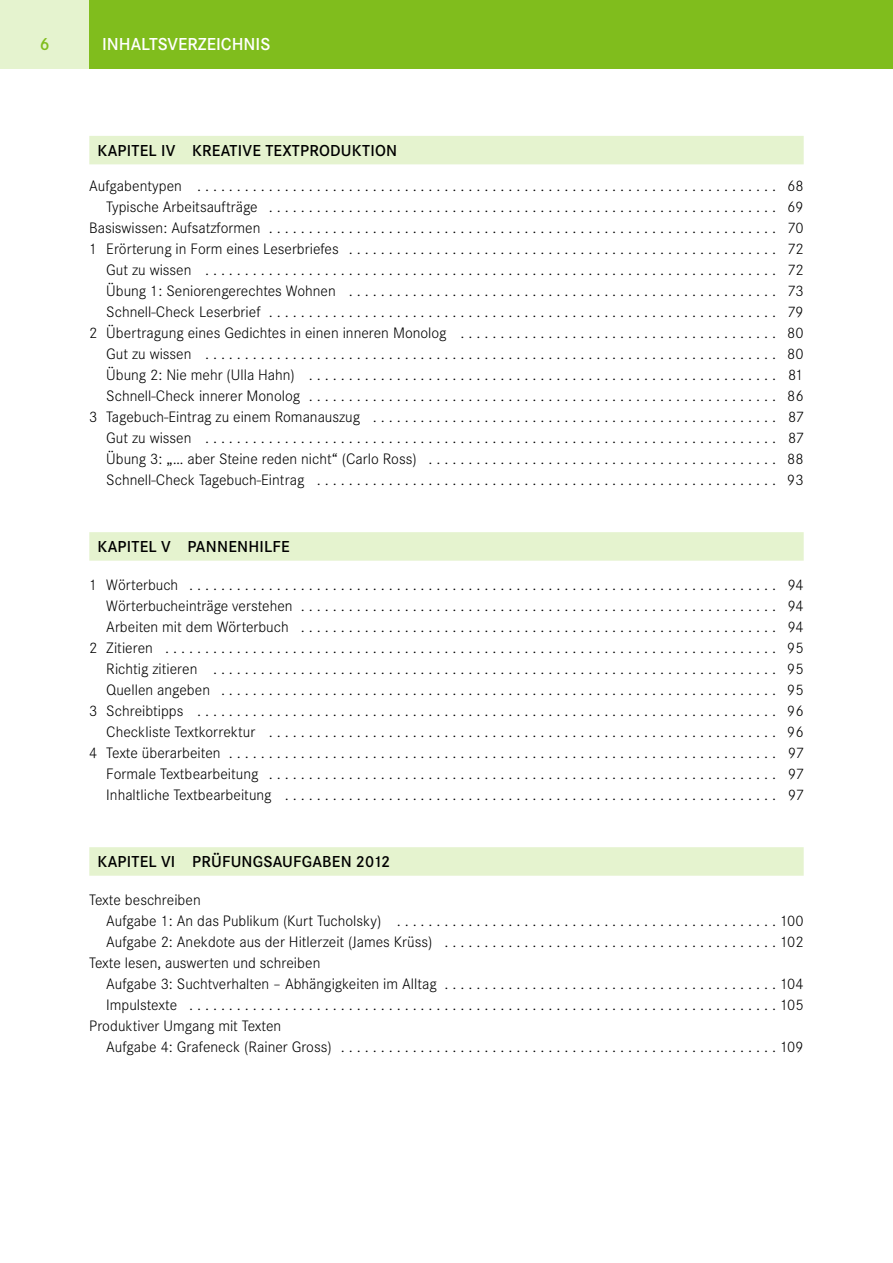
<style>
.page{position:relative;width:893px;height:1263px;background:#fff}
.page>*{position:absolute;margin:0;border:0;box-sizing:border-box;transform-origin:0 0}
._71_1_Kolumnentitel{font:18px "Corporate CVS Demi";color:#fff}
._72_Kolumnenziffer_1{font:18px "Corporate CVS Demi";color:#80bd1d}
._64_Inhalt_Kapitel_3{font:16.5px "Corporate CVS Demi";letter-spacing:.015em;color:#000}
._64_2_Inhalt_Kapitel{font:16.5px "Corporate CVS Demi";letter-spacing:.015em;color:#000}
._63_Inhalt_Fließ_Ein{font:15.75px "Corporate CVS Light";color:#000}
._62_Inhalt_Fließ_mit{font:15.75px "Corporate CVS Light";color:#000}
</style>
<div class="page">
<div style="left:0;top:0;width:89px;height:68px;background:#e5f3cf"></div>
<div style="left:89px;top:0;width:804px;height:68px;background:#80bd1d"></div>
<div style="left:89px;top:136px;width:715px;height:28px;background:#e5f3cf"></div>
<div style="left:89px;top:532px;width:715px;height:29px;background:#e5f3cf"></div>
<div style="left:89px;top:847px;width:715px;height:29px;background:#e5f3cf"></div>
<p class="_72_Kolumnenziffer_1" style="left:40px;top:34px;width:11px">6</p>
<p class="_71_1_Kolumnentitel" style="left:102px;top:34px;width:170px">INHALTSVERZEICHNIS</p>
<p class="_64_2_Inhalt_Kapitel" style="left:98px;top:141px;width:301px">KAPITEL IV KREATIVE TEXTPRODUKTION</p>
<p class="_62_Inhalt_Fließ_mit" style="left:89px;top:176px;width:716px">Aufgabentypen . . . . . . . . . . . . . . . . . . . . . . . . . . . . . . . . . . . . . . . . . . . . . . . . . . . . . . . . . . . . . . . . . . . . . . . . 68</p>
<p class="_63_Inhalt_Fließ_Ein" style="left:106px;top:197px;width:699px">Typische Arbeitsaufträge . . . . . . . . . . . . . . . . . . . . . . . . . . . . . . . . . . . . . . . . . . . . . . . . . . . . . . . . . . . . . . . 69</p>
<p class="_62_Inhalt_Fließ_mit" style="left:89px;top:218px;width:716px">Basiswissen: Aufsatzformen . . . . . . . . . . . . . . . . . . . . . . . . . . . . . . . . . . . . . . . . . . . . . . . . . . . . . . . . . . . . . . . 70</p>
<p class="_62_Inhalt_Fließ_mit" style="left:89px;top:239px;width:716px">1 Erörterung in Form eines Leserbriefes . . . . . . . . . . . . . . . . . . . . . . . . . . . . . . . . . . . . . . . . . . . . . . . . . . . . . 72</p>
<p class="_63_Inhalt_Fließ_Ein" style="left:106px;top:260px;width:699px">Gut zu wissen . . . . . . . . . . . . . . . . . . . . . . . . . . . . . . . . . . . . . . . . . . . . . . . . . . . . . . . . . . . . . . . . . . . . . . . 72</p>
<p class="_63_Inhalt_Fließ_Ein" style="left:106px;top:281px;width:699px">Übung 1: Seniorengerechtes Wohnen . . . . . . . . . . . . . . . . . . . . . . . . . . . . . . . . . . . . . . . . . . . . . . . . . . . . . 73</p>
<p class="_63_Inhalt_Fließ_Ein" style="left:106px;top:302px;width:699px">Schnell-Check Leserbrief . . . . . . . . . . . . . . . . . . . . . . . . . . . . . . . . . . . . . . . . . . . . . . . . . . . . . . . . . . . . . . . 79</p>
<p class="_62_Inhalt_Fließ_mit" style="left:89px;top:323px;width:716px">2 Übertragung eines Gedichtes in einen inneren Monolog . . . . . . . . . . . . . . . . . . . . . . . . . . . . . . . . . . . . . . . 80</p>
<p class="_63_Inhalt_Fließ_Ein" style="left:106px;top:344px;width:699px">Gut zu wissen . . . . . . . . . . . . . . . . . . . . . . . . . . . . . . . . . . . . . . . . . . . . . . . . . . . . . . . . . . . . . . . . . . . . . . . 80</p>
<p class="_63_Inhalt_Fließ_Ein" style="left:106px;top:365px;width:663px">Übung 2: Nie mehr (Ulla Hahn) . . . . . . . . . . . . . . . . . . . . . . . . . . . . . . . . . . . . . . . . . . . . . . . . . . . . . . . . . .</p>
<p class="_63_Inhalt_Fließ_Ein" style="left:788px;top:365px;width:17px">81</p>
<p class="_63_Inhalt_Fließ_Ein" style="left:106px;top:386px;width:699px">Schnell-Check innerer Monolog . . . . . . . . . . . . . . . . . . . . . . . . . . . . . . . . . . . . . . . . . . . . . . . . . . . . . . . . . . 86</p>
<p class="_62_Inhalt_Fließ_mit" style="left:89px;top:407px;width:680px">3 Tagebuch-Eintrag zu einem Romanauszug . . . . . . . . . . . . . . . . . . . . . . . . . . . . . . . . . . . . . . . . . . . . . . . . . .</p>
<p class="_62_Inhalt_Fließ_mit" style="left:788px;top:407px;width:17px">87</p>
<p class="_63_Inhalt_Fließ_Ein" style="left:106px;top:428px;width:663px">Gut zu wissen . . . . . . . . . . . . . . . . . . . . . . . . . . . . . . . . . . . . . . . . . . . . . . . . . . . . . . . . . . . . . . . . . . . . . . .</p>
<p class="_63_Inhalt_Fließ_Ein" style="left:788px;top:428px;width:17px">87</p>
<p class="_63_Inhalt_Fließ_Ein" style="left:106px;top:449px;width:699px">Übung 3: „… aber Steine reden nicht“ (Carlo Ross) . . . . . . . . . . . . . . . . . . . . . . . . . . . . . . . . . . . . . . . . . . . 88</p>
<p class="_63_Inhalt_Fließ_Ein" style="left:106px;top:470px;width:699px">Schnell-Check Tagebuch-Eintrag . . . . . . . . . . . . . . . . . . . . . . . . . . . . . . . . . . . . . . . . . . . . . . . . . . . . . . . . . 93</p>
<p class="_64_Inhalt_Kapitel_3" style="left:98px;top:537px;width:194px">KAPITEL V PANNENHILFE</p>
<p class="_62_Inhalt_Fließ_mit" style="left:89px;top:575px;width:680px">1 Wörterbuch . . . . . . . . . . . . . . . . . . . . . . . . . . . . . . . . . . . . . . . . . . . . . . . . . . . . . . . . . . . . . . . . . . . . . . . . .</p>
<p class="_62_Inhalt_Fließ_mit" style="left:788px;top:575px;width:17px">94</p>
<p class="_63_Inhalt_Fließ_Ein" style="left:106px;top:596px;width:663px">Wörterbucheinträge verstehen . . . . . . . . . . . . . . . . . . . . . . . . . . . . . . . . . . . . . . . . . . . . . . . . . . . . . . . . . . .</p>
<p class="_63_Inhalt_Fließ_Ein" style="left:788px;top:596px;width:17px">94</p>
<p class="_63_Inhalt_Fließ_Ein" style="left:106px;top:617px;width:663px">Arbeiten mit dem Wörterbuch . . . . . . . . . . . . . . . . . . . . . . . . . . . . . . . . . . . . . . . . . . . . . . . . . . . . . . . . . . .</p>
<p class="_63_Inhalt_Fließ_Ein" style="left:788px;top:617px;width:17px">94</p>
<p class="_62_Inhalt_Fließ_mit" style="left:89px;top:638px;width:716px">2 Zitieren . . . . . . . . . . . . . . . . . . . . . . . . . . . . . . . . . . . . . . . . . . . . . . . . . . . . . . . . . . . . . . . . . . . . . . . . . . . . 95</p>
<p class="_63_Inhalt_Fließ_Ein" style="left:106px;top:659px;width:699px">Richtig zitieren . . . . . . . . . . . . . . . . . . . . . . . . . . . . . . . . . . . . . . . . . . . . . . . . . . . . . . . . . . . . . . . . . . . . . . 95</p>
<p class="_63_Inhalt_Fließ_Ein" style="left:106px;top:680px;width:699px">Quellen angeben . . . . . . . . . . . . . . . . . . . . . . . . . . . . . . . . . . . . . . . . . . . . . . . . . . . . . . . . . . . . . . . . . . . . . 95</p>
<p class="_62_Inhalt_Fließ_mit" style="left:89px;top:701px;width:716px">3 Schreibtipps . . . . . . . . . . . . . . . . . . . . . . . . . . . . . . . . . . . . . . . . . . . . . . . . . . . . . . . . . . . . . . . . . . . . . . . . 96</p>
<p class="_63_Inhalt_Fließ_Ein" style="left:106px;top:722px;width:699px">Checkliste Textkorrektur . . . . . . . . . . . . . . . . . . . . . . . . . . . . . . . . . . . . . . . . . . . . . . . . . . . . . . . . . . . . . . . 96</p>
<p class="_62_Inhalt_Fließ_mit" style="left:89px;top:743px;width:680px">4 Texte überarbeiten . . . . . . . . . . . . . . . . . . . . . . . . . . . . . . . . . . . . . . . . . . . . . . . . . . . . . . . . . . . . . . . . . . . .</p>
<p class="_62_Inhalt_Fließ_mit" style="left:788px;top:743px;width:17px">97</p>
<p class="_63_Inhalt_Fließ_Ein" style="left:106px;top:764px;width:663px">Formale Textbearbeitung . . . . . . . . . . . . . . . . . . . . . . . . . . . . . . . . . . . . . . . . . . . . . . . . . . . . . . . . . . . . . . .</p>
<p class="_63_Inhalt_Fließ_Ein" style="left:788px;top:764px;width:17px">97</p>
<p class="_63_Inhalt_Fließ_Ein" style="left:106px;top:785px;width:663px">Inhaltliche Textbearbeitung . . . . . . . . . . . . . . . . . . . . . . . . . . . . . . . . . . . . . . . . . . . . . . . . . . . . . . . . . . . . .</p>
<p class="_63_Inhalt_Fließ_Ein" style="left:788px;top:785px;width:17px">97</p>
<p class="_64_Inhalt_Kapitel_3" style="left:98px;top:852px;width:294px">KAPITEL VI PRÜFUNGSAUFGABEN 2012</p>
<p class="_62_Inhalt_Fließ_mit" style="left:89px;top:890px;width:113px">Texte beschreiben</p>
<p class="_63_Inhalt_Fließ_Ein" style="left:106px;top:911px;width:699px">Aufgabe 1: An das Publikum (Kurt Tucholsky) . . . . . . . . . . . . . . . . . . . . . . . . . . . . . . . . . . . . . . . . . . . . . . . 100</p>
<p class="_63_Inhalt_Fließ_Ein" style="left:106px;top:932px;width:699px">Aufgabe 2: Anekdote aus der Hitlerzeit (James Krüss) . . . . . . . . . . . . . . . . . . . . . . . . . . . . . . . . . . . . . . . . . 102</p>
<p class="_62_Inhalt_Fließ_mit" style="left:89px;top:953px;width:233px">Texte lesen, auswerten und schreiben</p>
<p class="_63_Inhalt_Fließ_Ein" style="left:106px;top:974px;width:699px">Aufgabe 3: Suchtverhalten – Abhängigkeiten im Alltag . . . . . . . . . . . . . . . . . . . . . . . . . . . . . . . . . . . . . . . . . 104</p>
<p class="_63_Inhalt_Fließ_Ein" style="left:106px;top:995px;width:699px">Impulstexte . . . . . . . . . . . . . . . . . . . . . . . . . . . . . . . . . . . . . . . . . . . . . . . . . . . . . . . . . . . . . . . . . . . . . . . . . 105</p>
<p class="_62_Inhalt_Fließ_mit" style="left:89px;top:1016px;width:193px">Produktiver Umgang mit Texten</p>
<p class="_63_Inhalt_Fließ_Ein" style="left:106px;top:1037px;width:699px">Aufgabe 4: Grafeneck (Rainer Gross) . . . . . . . . . . . . . . . . . . . . . . . . . . . . . . . . . . . . . . . . . . . . . . . . . . . . . . 109</p>
</div>
